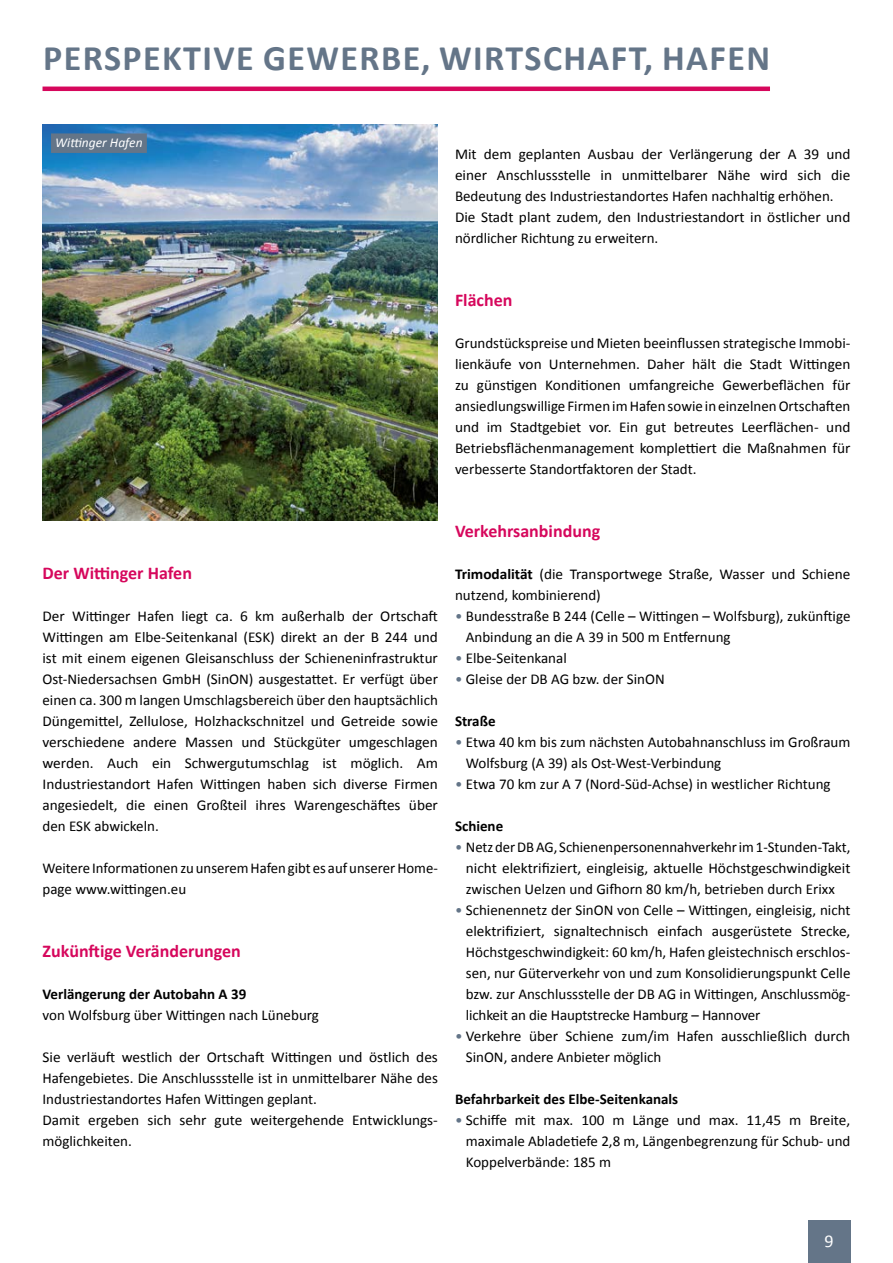
<style>
.page{position:relative;width:893px;height:1263px;background:#fff}
.page>*{position:absolute;margin:0;border:0;box-sizing:border-box;transform-origin:0 0}
.t1{font:700 36px "Calibri";letter-spacing:.04em;color:#647588}
.t2{font:700 18px "Calibri";color:#d6075c}
.t3{font:18px "Calibri";color:#fff}
.t4{font:15px/21px "Calibri";color:#000}
.t5{font:700 15px "Calibri";color:#000}
.t6{font:italic 13.5px "Calibri";color:#fff}
.s1{font-weight:700}
.s2{color:#647588}
</style>
<div class="page">
<div style="left:808px;top:1220px;width:42px;height:43px;background:#647588"></div>
<hr style="left:43px;top:87px;width:727px;height:4px;background:#d6075c">
<img style="left:43px;top:124px;width:395px;height:397px">
<div style="left:51px;top:133px;width:96px;height:20px;background:#647588"></div>
<h1 class="t1" style="left:43px;top:32px;width:728px">PERSPEKTIVE GEWERBE, WIRTSCHAFT, HAFEN</h1>
<p class="t6" style="left:55px;top:133px;width:89px">Wittinger Hafen</p>
<p class="t4" style="left:455px;top:143px;width:397px">Mit dem geplanten Ausbau der Verlängerung der A 39 und einer Anschlussstelle in unmittelbarer Nähe wird sich die Bedeutung des Industriestandortes Hafen nachhaltig erhöhen.<br>Die Stadt plant zudem, den Industriestandort in östlicher und nördlicher Richtung zu erweitern.</p>
<p class="t2" style="left:455px;top:287px;width:59px">Flächen</p>
<p class="t4" style="left:455px;top:332px;width:397px;text-align:justify">Grundstückspreise und Mieten beeinflussen strategische Immobi&shy;lienkäufe von Unternehmen. Daher hält die Stadt Wittingen zu günstigen Konditionen umfangreiche Gewerbeflächen für ansiedlungswillige Firmen im Hafen sowie in einzelnen Ortschaften und im Stadtgebiet vor. Ein gut betreutes Leerflächen- und Betriebsflächenmanagement komplettiert die Maßnahmen für verbesserte Standortfaktoren der Stadt.</p>
<p class="t2" style="left:43px;top:560px;width:151px">Der Wittinger Hafen</p>
<p class="t4" style="left:43px;top:605px;width:397px;text-align:justify">Der Wittinger Hafen liegt ca. 6 km außerhalb der Ortschaft Wittingen am Elbe-Seitenkanal (ESK) direkt an der B 244 und ist mit einem eigenen Gleisanschluss der Schieneninfrastruktur Ost-Niedersachsen GmbH (SinON) ausgestattet. Er verfügt über einen ca. 300 m langen Umschlagsbereich über den hauptsächlich Düngemittel, Zellulose, Holzhackschnitzel und Getreide sowie verschiedene andere Massen und Stückgüter umgeschlagen werden. Auch ein Schwergutumschlag ist möglich. Am Industriestandort Hafen Wittingen haben sich diverse Firmen angesiedelt, die einen Großteil ihres Warengeschäftes über den ESK abwickeln.</p>
<p class="t4" style="left:43px;top:857px;width:397px">Weitere Informationen zu unserem Hafen gibt es auf unserer Home&shy;page www.wittingen.eu</p>
<p class="t2" style="left:43px;top:938px;width:200px">Zukünftige Veränderungen</p>
<p class="t5" style="left:43px;top:983px;width:205px">Verlängerung der Autobahn A 39</p>
<p class="t4" style="left:43px;top:1004px;width:278px">von Wolfsburg über Wittingen nach Lüneburg</p>
<p class="t4" style="left:43px;top:1046px;width:397px">Sie verläuft westlich der Ortschaft Wittingen und östlich des Hafengebietes. Die Anschlussstelle ist in unmittelbarer Nähe des Industriestandortes Hafen Wittingen geplant.<br>Damit ergeben sich sehr gute weitergehende Entwicklungs&shy;möglichkeiten.</p>
<p class="t2" style="left:455px;top:518px;width:147px">Verkehrsanbindung</p>
<p class="t4" style="left:455px;top:563px;width:397px"><span class="s1">Trimodalität</span> (die Transportwege Straße, Wasser und Schiene nutzend, kombinierend)</p>
<p class="t4" style="left:466px;top:605px;width:386px;text-indent:-11px"><span class="s2">•</span> Bundesstraße B 244 (Celle – Wittingen – Wolfsburg), zukünftige<br>Anbindung an die A 39 in 500 m Entfernung</p>
<p class="t4" style="left:455px;top:647px;width:113px"><span class="s2">•</span> Elbe-Seitenkanal</p>
<p class="t4" style="left:455px;top:668px;width:211px"><span class="s2">•</span> Gleise der DB AG bzw. der SinON</p>
<p class="t5" style="left:455px;top:710px;width:42px">Straße</p>
<p class="t4" style="left:466px;top:731px;width:386px;text-indent:-11px"><span class="s2">•</span> Etwa 40 km bis zum nächsten Autobahnanschluss im Großraum<br>Wolfsburg (A 39) als Ost-West-Verbindung</p>
<p class="t4" style="left:455px;top:773px;width:377px"><span class="s2">•</span> Etwa 70 km zur A 7 (Nord-Süd-Achse) in westlicher Richtung</p>
<p class="t5" style="left:455px;top:815px;width:50px">Schiene</p>
<p class="t4" style="left:466px;top:836px;width:386px;text-align:justify;text-indent:-11px"><span class="s2">•</span> Netz der DB AG, Schienenpersonennahverkehr im 1-Stunden-Takt, nicht elektrifiziert, eingleisig, aktuelle Höchstgeschwindigkeit zwischen Uelzen und Gifhorn 80 km/h, betrieben durch Erixx</p>
<p class="t4" style="left:466px;top:899px;width:386px;text-align:justify;text-indent:-11px"><span class="s2">•</span> Schienennetz der SinON von Celle – Wittingen, eingleisig, nicht elektrifiziert, signaltechnisch einfach ausgerüstete Strecke, Höchstgeschwindigkeit: 60 km/h, Hafen gleistechnisch erschlos&shy;sen, nur Güterverkehr von und zum Konsolidierungspunkt Celle bzw. zur Anschlussstelle der DB AG in Wittingen, Anschlussmög&shy;lichkeit an die Hauptstrecke Hamburg – Hannover</p>
<p class="t4" style="left:466px;top:1025px;width:386px;text-indent:-11px"><span class="s2">•</span> Verkehre über Schiene zum/im Hafen ausschließlich durch<br>SinON, andere Anbieter möglich</p>
<p class="t5" style="left:455px;top:1088px;width:225px">Befahrbarkeit des Elbe-Seitenkanals</p>
<p class="t4" style="left:466px;top:1109px;width:386px;text-align:justify;text-indent:-11px"><span class="s2">•</span> Schiffe mit max. 100 m Länge und max. 11,45 m Breite, maximale Abladetiefe 2,8 m, Längenbegrenzung für Schub- und Koppelverbände: 185 m</p>
<p class="t3" style="left:825px;top:1228px;width:11px">9</p>
</div>
